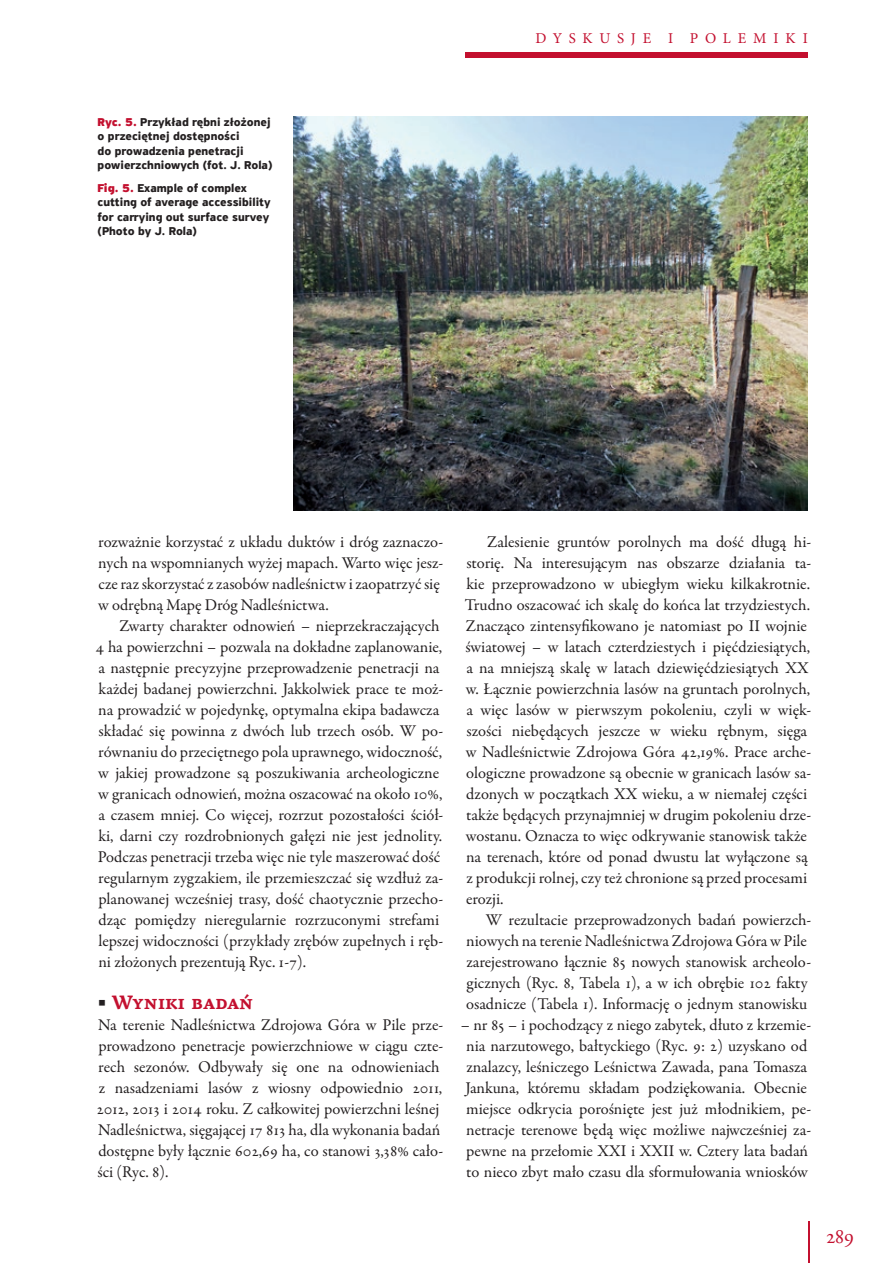
<style>
.page{position:relative;width:893px;height:1263px;background:#fff}
.page>*{position:absolute;margin:0;border:0;box-sizing:border-box;transform-origin:0 0}
.t1{font:21px "Adobe Garamond Pro";color:#c3102f}
.t2{font:700 19.5px "PF Agora Serif Pro";color:#c3102f}
.t3{font:16.5px/21px "Garamond Premr Pro";color:#231f20}
.t4{font:15px "Minion Pro";letter-spacing:.455em;color:#c3102f}
.t5{font:700 12px/14.4px "PF Highway Sans Pro";color:#231f20}
.s1{font-weight:900;color:#c3102f}
</style>
<div class="page">
<hr style="left:808px;top:1221px;width:1px;height:42px;background:#c3102f">
<div style="left:466px;top:52px;width:342px;height:5px;background:#c3102f"></div>
<img style="left:293px;top:117px;width:515px;height:394px">
<p class="t5" style="left:98px;top:115px;width:176px"><span class="s1">Ryc. 5.</span> Przykład rębni złożonej o przeciętnej dostępności<br>do prowadzenia penetracji powierzchniowych (fot. J. Rola)</p>
<p class="t5" style="left:98px;top:181px;width:175px"><span class="s1">Fig. 5.</span> Example of complex cutting of average accessibility for carrying out surface survey (Photo by J. Rola)</p>
<p class="t4" style="left:536px;top:28px;width:274px">DYSKUSJE I POLEMIKI</p>
<p class="t3" style="left:98px;top:532px;width:347px">rozważnie korzystać z układu duktów i dróg zaznaczo&shy;nych na wspomnianych wyżej mapach. Warto więc jesz&shy;cze raz skorzystać z zasobów nadleśnictw i zaopatrzyć się w odrębną Mapę Dróg Nadleśnictwa.</p>
<p class="t3" style="left:95px;top:616px;width:350px;text-indent:24px">Zwarty charakter odnowień – nieprzekraczających 4 ha powierzchni – pozwala na dokładne zaplanowanie, a następnie precyzyjne przeprowadzenie penetracji na każdej badanej powierzchni. Jakkolwiek prace te moż&shy;na prowadzić w pojedynkę, optymalna ekipa badawcza składać się powinna z dwóch lub trzech osób. W po&shy;równaniu do przeciętnego pola uprawnego, widoczność, w jakiej prowadzone są poszukiwania archeologiczne w granicach odnowień, można oszacować na około 10%, a czasem mniej. Co więcej, rozrzut pozostałości ściół&shy;ki, darni czy rozdrobnionych gałęzi nie jest jednolity.<br>Podczas penetracji trzeba więc nie tyle maszerować dość regularnym zygzakiem, ile przemieszczać się wzdłuż za&shy;planowanej wcześniej trasy, dość chaotycznie przecho&shy;dząc pomiędzy nieregularnie rozrzuconymi strefami lepszej widoczności (przykłady zrębów zupełnych i ręb&shy;ni złożonych prezentują Ryc. 1-7).</p>
<p class="t2" style="left:98px;top:990px;width:157px"><sup>■</sup> Wyniki badań</p>
<p class="t3" style="left:97px;top:1015px;width:348px">Na terenie Nadleśnictwa Zdrojowa Góra w Pile prze&shy;prowadzono penetracje powierzchniowe w ciągu czte&shy;rech sezonów. Odbywały się one na odnowieniach z nasadzeniami lasów z wiosny odpowiednio 2011, 2012, 2013 i 2014 roku. Z całkowitej powierzchni leśnej Nadleśnictwa, sięgającej 17 813 ha, dla wykonania badań dostępne były łącznie 602,69 ha, co stanowi 3,38% cało&shy;ści (Ryc. 8).</p>
<p class="t3" style="left:465px;top:532px;width:348px;text-indent:22px">Zalesienie gruntów porolnych ma dość długą hi&shy;storię. Na interesującym nas obszarze działania ta&shy;kie przeprowadzono w ubiegłym wieku kilkakrotnie.<br>Trudno oszacować ich skalę do końca lat trzydziestych.<br>Znacząco zintensyfikowano je natomiast po II wojnie światowej – w latach czterdziestych i pięćdziesiątych, a na mniejszą skalę w latach dziewięćdziesiątych XX w. Łącznie powierzchnia lasów na gruntach porolnych, a więc lasów w pierwszym pokoleniu, czyli w więk&shy;szości niebędących jeszcze w wieku rębnym, sięga w Nadleśnictwie Zdrojowa Góra 42,19%. Prace arche&shy;ologiczne prowadzone są obecnie w granicach lasów sa&shy;dzonych w początkach XX wieku, a w niemałej części także będących przynajmniej w drugim pokoleniu drze&shy;wostanu. Oznacza to więc odkrywanie stanowisk także na terenach, które od ponad dwustu lat wyłączone są z produkcji rolnej, czy też chronione są przed procesami erozji.</p>
<p class="t3" style="left:466px;top:910px;width:347px;text-indent:20px">W rezultacie przeprowadzonych badań powierzch&shy;niowych na terenie Nadleśnictwa Zdrojowa Góra w Pile zarejestrowano łącznie 85 nowych stanowisk archeolo&shy;gicznych (Ryc. 8, Tabela 1), a w ich obrębie 102 fakty osadnicze (Tabela 1). Informację o jednym stanowisku</p>
<p class="t3" style="left:461px;top:1015px;width:352px">– nr 85 – i pochodzący z niego zabytek, dłuto z krzemie&shy;nia narzutowego, bałtyckiego (Ryc. 9: 2) uzyskano od znalazcy, leśniczego Leśnictwa Zawada, pana Tomasza Jankuna, któremu składam podziękowania. Obecnie miejsce odkrycia porośnięte jest już młodnikiem, pe&shy;netracje terenowe będą więc możliwe najwcześniej za&shy;pewne na przełomie XXI i XXII w. Cztery lata badań to nieco zbyt mało czasu dla sformułowania wniosków</p>
<p class="t1" style="left:826px;top:1224px;width:30px">289</p>
</div>
